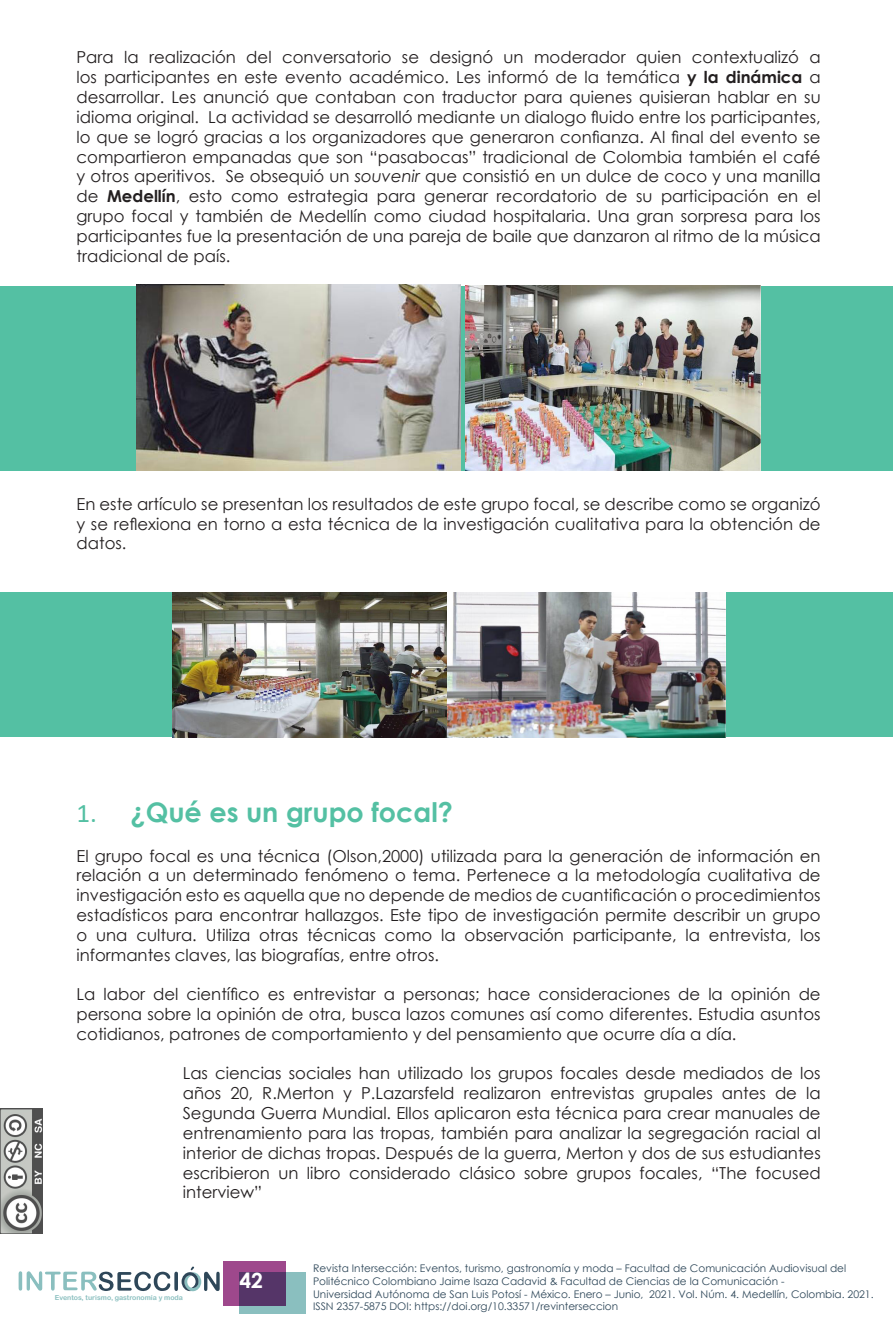
<style>
.page{position:relative;width:893px;height:1319px;background:#fff}
.page>*{position:absolute;margin:0;border:0;box-sizing:border-box;transform-origin:0 0}
.t1{font:700 27px "Century Gothic";color:#54c0a3}
.t2{font:700 21px "Century Gothic";color:#fff}
.t3{font:16.5px/19.8px "Century Gothic";color:#231f20;text-align:justify}
.t4{font:10.5px/12.6px "Century Gothic";color:#2e4759}
.t5{font:6.9px "Arial Rounded MT Bold";color:#8abfbf}
.s1{font-weight:700}
.s2{font-style:italic}
.s3{font-family:"Calibri";font-weight:400}
</style>
<div class="page">
<div style="left:240px;top:1272px;width:66px;height:41px;background:#8abfbf"></div>
<svg style="left:223px;top:1261px;width:63px;height:44px;background:#753d77"></svg>
<img style="left:0;top:1108px;width:43px;height:125px">
<svg style="left:19px;top:1266px;width:201px;height:24px"></svg>
<div style="left:0;top:286px;width:893px;height:184px;background:#54c0a3"></div>
<div style="left:0;top:592px;width:893px;height:145px;background:#54c0a3"></div>
<img style="left:137px;top:284px;width:324px;height:186px">
<img style="left:466px;top:285px;width:295px;height:185px">
<img style="left:172px;top:592px;width:553px;height:145px">
<p class="t3" style="left:77px;top:47px;width:746px">Para la realización del conversatorio se designó un moderador quien contextualizó a los participantes en este evento académico. Les informó de la temática <span class="s1">y la dinámica</span> a desarrollar. Les anunció que contaban con traductor para quienes quisieran hablar en su idioma original. La actividad se desarrolló mediante un dialogo fluido entre los participantes, lo que se logró gracias a los organizadores que generaron confianza. Al final del evento se compartieron empanadas que son “pasabocas” tradicional de Colombia también el café y otros aperitivos. Se obsequió un <span class="s2">souvenir</span> que consistió en un dulce de coco y una manilla de <span class="s1">Medellín</span>, esto como estrategia para generar recordatorio de su participación en el grupo focal y también de Medellín como ciudad hospitalaria. Una gran sorpresa para los participantes fue la presentación de una pareja de baile que danzaron al ritmo de la música tradicional de país.</p>
<p class="t3" style="left:77px;top:493px;width:746px">En este artículo se presentan los resultados de este grupo focal, se describe como se organizó y se reflexiona en torno a esta técnica de la investigación cualitativa para la obtención de datos.</p>
<p class="t1" style="left:77px;top:791px;width:378px"><span class="s3">1.</span> ¿Qué es un grupo focal?</p>
<p class="t3" style="left:77px;top:845px;width:746px">El grupo focal es una técnica (Olson,2000) utilizada para la generación de información en relación a un determinado fenómeno o tema. Pertenece a la metodología cualitativa de investigación esto es aquella que no depende de medios de cuantificación o procedimientos estadísticos para encontrar hallazgos. Este tipo de investigación permite describir un grupo o una cultura. Utiliza otras técnicas como la observación participante, la entrevista, los informantes claves, las biografías, entre otros.</p>
<p class="t3" style="left:77px;top:983px;width:746px">La labor del científico es entrevistar a personas; hace consideraciones de la opinión de persona sobre la opinión de otra, busca lazos comunes así como diferentes. Estudia asuntos cotidianos, patrones de comportamiento y del pensamiento que ocurre día a día.</p>
<p class="t3" style="left:183px;top:1063px;width:639px">Las ciencias sociales han utilizado los grupos focales desde mediados de los años 20, R.Merton y P.Lazarsfeld realizaron entrevistas grupales antes de la Segunda Guerra Mundial. Ellos aplicaron esta técnica para crear manuales de entrenamiento para las tropas, también para analizar la segregación racial al interior de dichas tropas. Después de la guerra, Merton y dos de sus estudiantes escribieron un libro considerado clásico sobre grupos focales, “The focused interview”</p>
<p class="t5" style="left:55px;top:1292px;width:130px">Eventos, turismo, gastronomía y moda</p>
<p class="t2" style="left:240px;top:1264px;width:25px">42</p>
<p class="t4" style="left:313px;top:1261px;width:562px">Revista Intersección: Eventos, turismo, gastronomía y moda – Facultad de Comunicación Audiovisual del Politécnico Colombiano Jaime Isaza Cadavid &amp; Facultad de Ciencias de la Comunicación -<br>Universidad Autónoma de San Luis Potosí - México. Enero – Junio, 2021. Vol. Núm. 4. Medellín, Colombia. 2021.<br>ISSN 2357-5875 DOI: https://doi.org/10.33571/revinterseccion</p>
</div>
